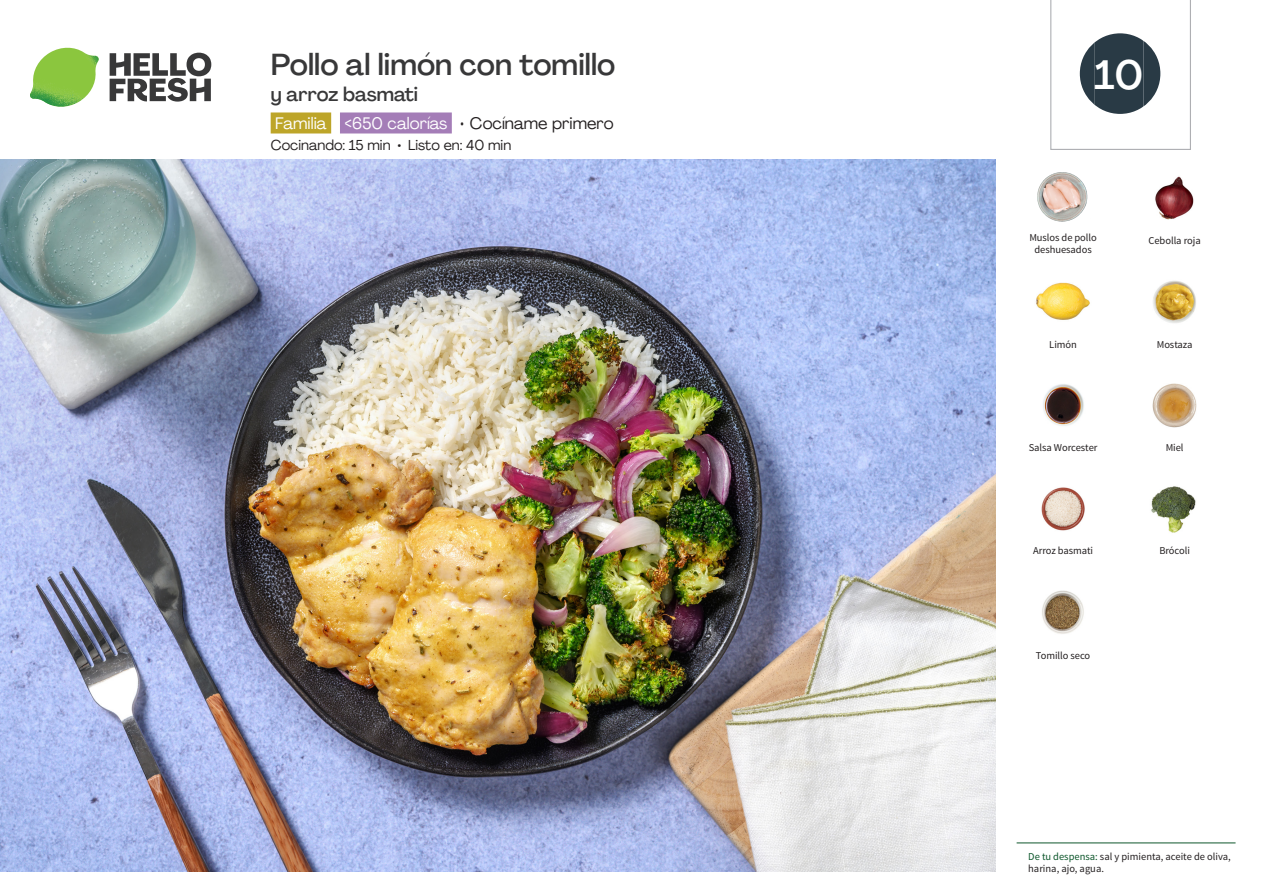
<style>
.page{position:relative;width:1263px;height:893px;background:#fff}
.page>*{position:absolute;margin:0;border:0;box-sizing:border-box;transform-origin:0 0}
._24_Recipe_Nr_Bag{font:500 40.5px "Agrandir";color:#fff}
._15_Titel_UK{font:500 30px "Agrandir";color:#383839}
._15_Titel_UK-2{font:500 19.5px "Agrandir";color:#383839}
._02_Box_Type{font:16.5px "Agrandir";color:#fff}
._02_Box_Type-2{font:14.25px "Agrandir";color:#231f20}
._18_FRONT_ingredient{font:10.5px/12px "Source Sans Pro";letter-spacing:-.005em;color:#231f20}
.s1{color:#231f20}
.s2{color:#0e572c}
</style>
<div class="page">
<svg style="left:110px;top:53px;width:101px;height:49px"></svg>
<img style="left:30px;top:48px;width:69px;height:59px">
<img style="left:0;top:159px;width:995px;height:713px">
<div style="left:271px;top:112px;width:60px;height:21px;background:#bda529"></div>
<div style="left:340px;top:112px;width:112px;height:21px;background:#a47db7"></div>
<hr style="left:1016px;top:843px;width:219px;height:1px;background:#0e572c">
<img style="left:1037px;top:172px;width:51px;height:50px">
<img style="left:1155px;top:176px;width:39px;height:44px">
<img style="left:1153px;top:280px;width:43px;height:43px">
<img style="left:1036px;top:282px;width:54px;height:38px">
<img style="left:1152px;top:383px;width:45px;height:45px">
<img style="left:1043px;top:384px;width:41px;height:42px">
<img style="left:1151px;top:486px;width:45px;height:47px">
<img style="left:1041px;top:487px;width:44px;height:44px">
<img style="left:1042px;top:590px;width:42px;height:44px">
<svg style="left:1050px;top:0;width:141px;height:150px"></svg>
<p class="_15_Titel_UK" style="left:271px;top:46px;width:346px">Pollo al limón con tomillo</p>
<p class="_15_Titel_UK-2" style="left:271px;top:82px;width:149px">y arroz basmati</p>
<p class="_02_Box_Type" style="left:275px;top:113px;width:340px">Familia &lt;650 calorías <span class="s1">• Cocíname primero</span></p>
<p class="_02_Box_Type-2" style="left:271px;top:136px;width:242px">Cocinando: 15 min • Listo en: 40 min</p>
<p class="_24_Recipe_Nr_Bag" style="left:1094px;top:50px;width:51px">10</p>
<p class="_18_FRONT_ingredient" style="left:1029px;top:232px;width:69px;text-align:center">Muslos de pollo deshuesados</p>
<p class="_18_FRONT_ingredient" style="left:1148px;top:235px;width:54px">Cebolla roja</p>
<p class="_18_FRONT_ingredient" style="left:1049px;top:339px;width:29px">Limón</p>
<p class="_18_FRONT_ingredient" style="left:1157px;top:339px;width:37px">Mostaza</p>
<p class="_18_FRONT_ingredient" style="left:1029px;top:441px;width:70px">Salsa Worcester</p>
<p class="_18_FRONT_ingredient" style="left:1166px;top:441px;width:19px">Miel</p>
<p class="_18_FRONT_ingredient" style="left:1033px;top:545px;width:62px">Arroz basmati</p>
<p class="_18_FRONT_ingredient" style="left:1159px;top:545px;width:32px">Brócoli</p>
<p class="_18_FRONT_ingredient" style="left:1036px;top:649px;width:56px">Tomillo seco</p>
<p class="_18_FRONT_ingredient" style="left:1028px;top:850px;width:204px"><span class="s2">De tu despensa:</span> sal y pimienta, aceite de oliva, harina, ajo, agua.</p>
</div>
